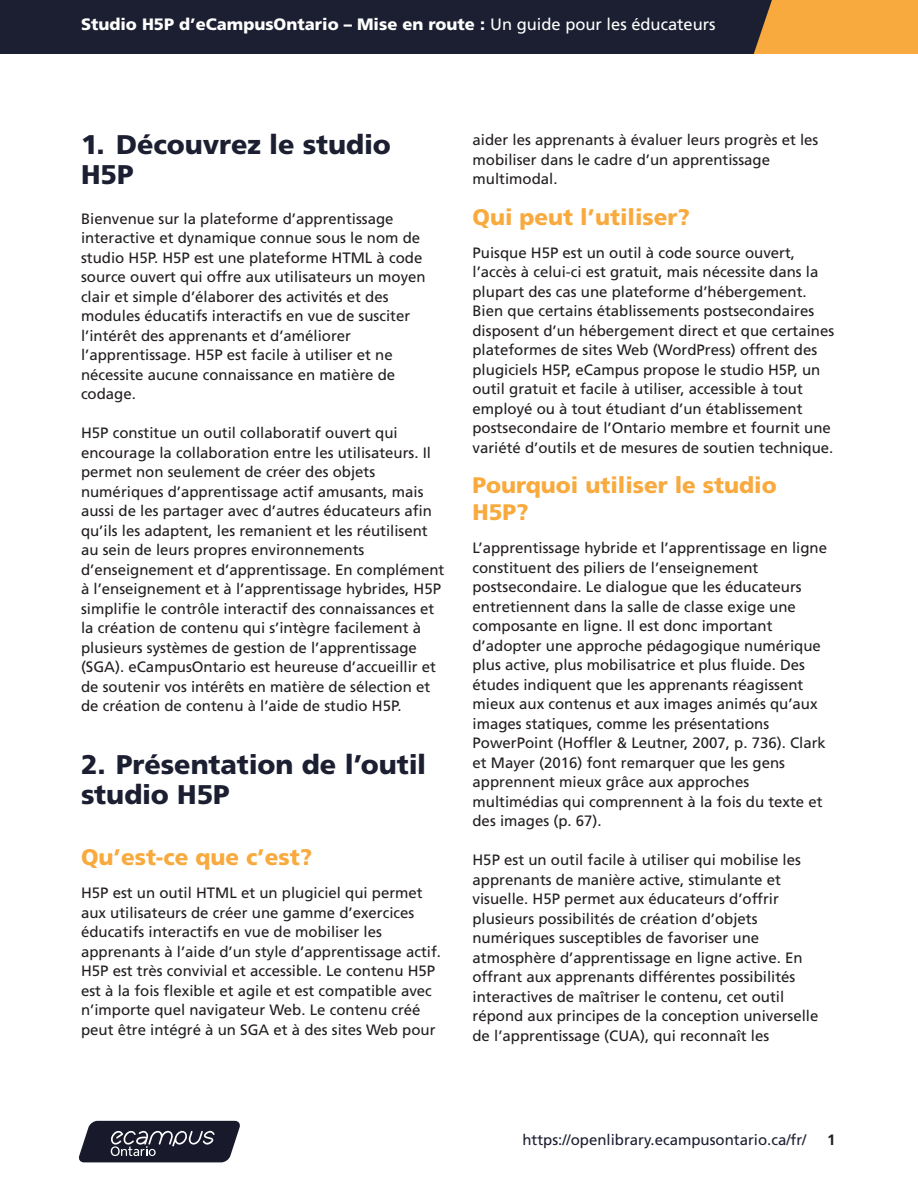
<style>
.page{position:relative;width:918px;height:1188px;background:#fff}
.page>*{position:absolute;margin:0;border:0;box-sizing:border-box;transform-origin:0 0}
.H1{font:900 27px/30px "Frutiger LT Std";letter-spacing:-.005em;color:#1c1f31}
.t1{font:900 22.5px/27px "Frutiger LT Std";color:#f9aa3e}
.t2{font:900 16.5px "Frutiger LT Std";color:#fff}
.body_copy{font:15px/19.5px "Frutiger LT Std";color:#231f20}
.t3{font:15px "Frutiger LT Std";color:#1c1f31}
.t4{font:700 15px "Frutiger LT Std";color:#231f20}
.s1{font-weight:400}
</style>
<div class="page">
<svg style="left:78px;top:1121px;width:162px;height:41px;background:#3d3d4d"></svg>
<div style="left:705px;top:0;width:213px;height:54px;background:#f9aa3e"></div>
<div style="left:0;top:0;width:772px;height:54px;background:#1c1f31"></div>
<p class="t2" style="left:81px;top:14px;width:636px">Studio H5P d’eCampusOntario – Mise en route : <span class="s1">Un guide pour les éducateurs</span></p>
<h1 class="H1" style="left:81px;top:130px;width:311px">1. Découvrez le studio<br>H5P</h1>
<p class="body_copy" style="left:81px;top:209px;width:346px">Bienvenue sur la plateforme d’apprentissage interactive et dynamique connue sous le nom de studio H5P. H5P est une plateforme HTML à code source ouvert qui offre aux utilisateurs un moyen clair et simple d’élaborer des activités et des modules éducatifs interactifs en vue de susciter l’intérêt des apprenants et d’améliorer l’apprentissage. H5P est facile à utiliser et ne nécessite aucune connaissance en matière de codage.</p>
<p class="body_copy" style="left:81px;top:424px;width:365px">H5P constitue un outil collaboratif ouvert qui encourage la collaboration entre les utilisateurs. Il permet non seulement de créer des objets numériques d’apprentissage actif amusants, mais aussi de les partager avec d’autres éducateurs afin qu’ils les adaptent, les remanient et les réutilisent au sein de leurs propres environnements d’enseignement et d’apprentissage. En complément à l’enseignement et à l’apprentissage hybrides, H5P simplifie le contrôle interactif des connaissances et la création de contenu qui s’intègre facilement à plusieurs systèmes de gestion de l’apprentissage (SGA). eCampusOntario est heureuse d’accueillir et de soutenir vos intérêts en matière de sélection et de création de contenu à l’aide de studio H5P.</p>
<h1 class="H1" style="left:81px;top:750px;width:347px">2. Présentation de l’outil studio H5P</h1>
<h2 class="t1" style="left:81px;top:844px;width:233px">Qu’est-ce que c’est?</h2>
<p class="body_copy" style="left:81px;top:883px;width:362px">H5P est un outil HTML et un plugiciel qui permet aux utilisateurs de créer une gamme d’exercices éducatifs interactifs en vue de mobiliser les apprenants à l’aide d’un style d’apprentissage actif.<br>H5P est très convivial et accessible. Le contenu H5P est à la fois flexible et agile et est compatible avec n’importe quel navigateur Web. Le contenu créé peut être intégré à un SGA et à des sites Web pour</p>
<p class="body_copy" style="left:472px;top:130px;width:347px">aider les apprenants à évaluer leurs progrès et les mobiliser dans le cadre d’un apprentissage multimodal.</p>
<h2 class="t1" style="left:472px;top:203px;width:219px">Qui peut l’utiliser?</h2>
<p class="body_copy" style="left:472px;top:243px;width:363px">Puisque H5P est un outil à code source ouvert, l’accès à celui-ci est gratuit, mais nécessite dans la plupart des cas une plateforme d’hébergement.<br>Bien que certains établissements postsecondaires disposent d’un hébergement direct et que certaines plateformes de sites Web (WordPress) offrent des plugiciels H5P, eCampus propose le studio H5P, un outil gratuit et facile à utiliser, accessible à tout employé ou à tout étudiant d’un établissement postsecondaire de l’Ontario membre et fournit une variété d’outils et de mesures de soutien technique.</p>
<h2 class="t1" style="left:472px;top:472px;width:306px">Pourquoi utiliser le studio<br>H5P?</h2>
<p class="body_copy" style="left:472px;top:538px;width:356px">L’apprentissage hybride et l’apprentissage en ligne constituent des piliers de l’enseignement postsecondaire. Le dialogue que les éducateurs entretiennent dans la salle de classe exige une composante en ligne. Il est donc important d’adopter une approche pédagogique numérique plus active, plus mobilisatrice et plus fluide. Des études indiquent que les apprenants réagissent mieux aux contenus et aux images animés qu’aux images statiques, comme les présentations PowerPoint (Hoffler &amp; Leutner, 2007, p. 736). Clark et Mayer (2016) font remarquer que les gens apprennent mieux grâce aux approches multimédias qui comprennent à la fois du texte et des images (p. 67).</p>
<p class="body_copy" style="left:472px;top:850px;width:347px">H5P est un outil facile à utiliser qui mobilise les apprenants de manière active, stimulante et visuelle. H5P permet aux éducateurs d’offrir plusieurs possibilités de création d’objets numériques susceptibles de favoriser une atmosphère d’apprentissage en ligne active. En offrant aux apprenants différentes possibilités interactives de maîtriser le contenu, cet outil répond aux principes de la conception universelle de l’apprentissage (CUA), qui reconnaît les</p>
<p class="t3" style="left:522px;top:1131px;width:285px">https://openlibrary.ecampusontario.ca/fr/</p>
<p class="t4" style="left:827px;top:1131px;width:10px">1</p>
</div>
